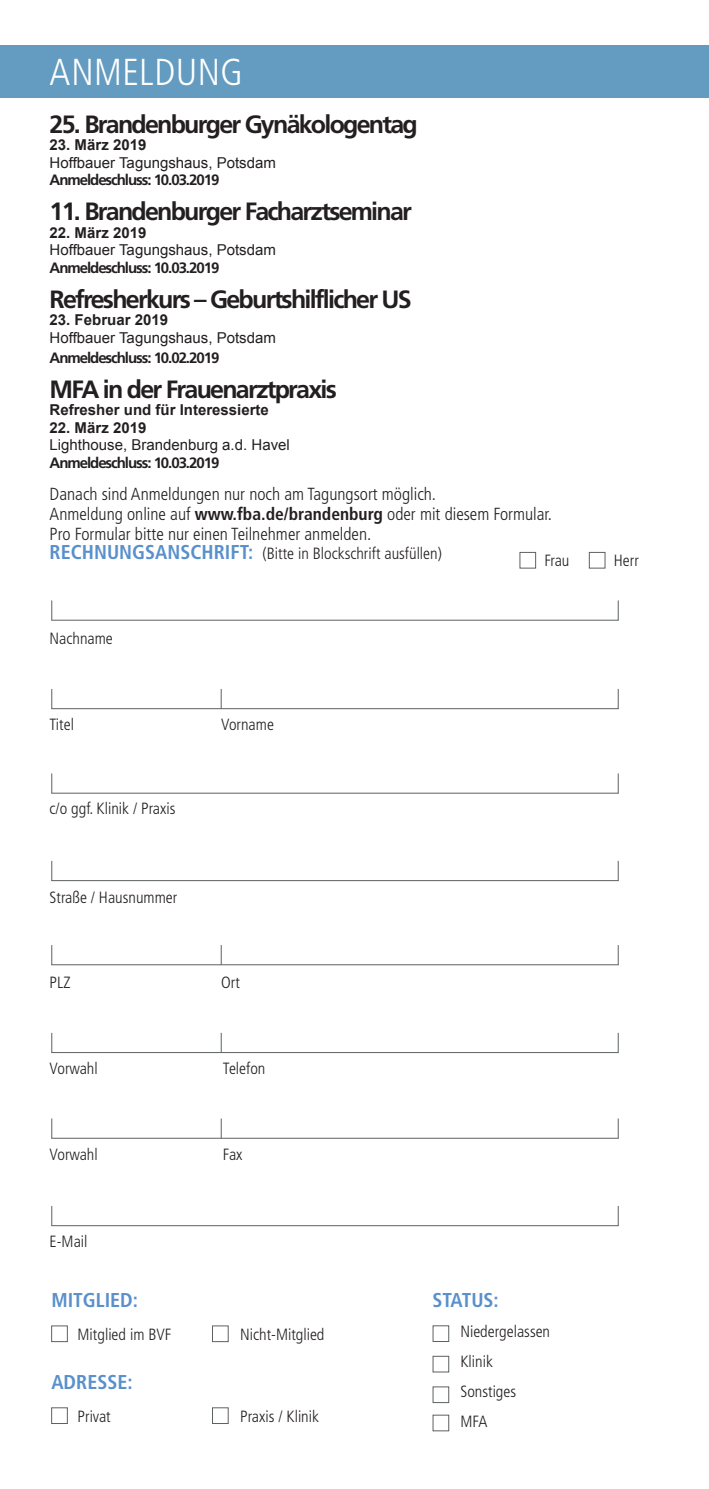
<style>
.page{position:relative;width:709px;height:1489px;background:#fff}
.page>*{position:absolute;margin:0;border:0;box-sizing:border-box;transform-origin:0 0}
.t1{font:300 condensed 37.5px "Frutiger LT Std";letter-spacing:.015em;color:#fff}
.t2{font:700 25px "Frutiger LT Std";letter-spacing:-.07em;color:#231f20}
.t3{font:700 condensed 20px "Frutiger LT Std";color:#5990cb}
.t4{font:300 condensed 17.5px/20px "Frutiger LT Std";color:#231f20}
.t5{font:300 condensed 16.25px/30px "Frutiger LT Std";color:#231f20}
.t6{font:15px "Arial";color:#231f20}
.t7{font:700 15px "Frutiger LT Std";letter-spacing:-.07em;color:#231f20}
.t8{font:700 15px "Arial";color:#231f20}
.s1{font-stretch:condensed}
.s2{font-weight:700}
.s3{font-weight:700;font-size:20px;color:#5990cb}
</style>
<div class="page">
<div style="left:51px;top:1325px;width:17px;height:16px;background:#fff;border:1px solid #5d6162"></div>
<div style="left:51px;top:1407px;width:17px;height:16px;background:#fff;border:1px solid #5d6162"></div>
<div style="left:212px;top:1407px;width:16px;height:16px;background:#fff;border:1px solid #5d6162"></div>
<div style="left:433px;top:1414px;width:16px;height:16px;background:#fff;border:1px solid #5d6162"></div>
<div style="left:433px;top:1355px;width:16px;height:17px;background:#fff;border:1px solid #5d6162"></div>
<div style="left:433px;top:1325px;width:16px;height:16px;background:#fff;border:1px solid #5d6162"></div>
<div style="left:519px;top:552px;width:17px;height:16px;background:#fff;border:1px solid #5d6162"></div>
<div style="left:589px;top:552px;width:16px;height:16px;background:#fff;border:1px solid #5d6162"></div>
<div style="left:0;top:45px;width:709px;height:53px;background:#639cc0"></div>
<hr style="left:51px;top:792px;width:567px;height:1px;background:#5d6162">
<svg style="left:51px;top:773px;width:1px;height:20px"></svg>
<svg style="left:618px;top:773px;width:1px;height:20px"></svg>
<hr style="left:51px;top:1225px;width:567px;height:1px;background:#5d6162">
<svg style="left:51px;top:1206px;width:1px;height:19px"></svg>
<svg style="left:618px;top:1206px;width:1px;height:19px"></svg>
<hr style="left:51px;top:880px;width:567px;height:1px;background:#5d6162">
<svg style="left:51px;top:860px;width:1px;height:20px"></svg>
<svg style="left:618px;top:860px;width:1px;height:20px"></svg>
<hr style="left:51px;top:619px;width:567px;height:1px;background:#5d6162">
<svg style="left:51px;top:600px;width:1px;height:20px"></svg>
<svg style="left:618px;top:600px;width:1px;height:20px"></svg>
<hr style="left:51px;top:708px;width:567px;height:1px;background:#5d6162">
<svg style="left:51px;top:689px;width:1px;height:20px"></svg>
<svg style="left:221px;top:689px;width:1px;height:19px"></svg>
<svg style="left:618px;top:689px;width:1px;height:20px"></svg>
<hr style="left:51px;top:964px;width:567px;height:1px;background:#5d6162">
<svg style="left:51px;top:945px;width:1px;height:19px"></svg>
<svg style="left:221px;top:945px;width:1px;height:19px"></svg>
<svg style="left:618px;top:945px;width:1px;height:19px"></svg>
<hr style="left:51px;top:1052px;width:567px;height:1px;background:#5d6162">
<svg style="left:51px;top:1032px;width:1px;height:20px"></svg>
<svg style="left:221px;top:1032px;width:1px;height:20px"></svg>
<svg style="left:618px;top:1032px;width:1px;height:20px"></svg>
<hr style="left:51px;top:1137px;width:567px;height:1px;background:#5d6162">
<svg style="left:51px;top:1118px;width:1px;height:20px"></svg>
<svg style="left:221px;top:1118px;width:1px;height:20px"></svg>
<svg style="left:618px;top:1118px;width:1px;height:20px"></svg>
<h1 class="t1" style="left:50px;top:51px;width:194px">ANMELDUNG</h1>
<h2 class="t2" style="left:50px;top:109px;width:370px">25. Brandenburger Gynäkologentag</h2>
<p class="t8" style="left:50px;top:135px;width:98px">23. März 2019</p>
<p class="t6" style="left:50px;top:152px;width:228px">Hoffbauer Tagungshaus, Potsdam</p>
<p class="t7" style="left:50px;top:171px;width:171px">Anmeldeschluss: 10.03.2019</p>
<h2 class="t2" style="left:50px;top:197px;width:364px">11. Brandenburger Facharztseminar</h2>
<p class="t8" style="left:50px;top:222px;width:98px">22. März 2019</p>
<p class="t6" style="left:50px;top:240px;width:228px">Hoffbauer Tagungshaus, Potsdam</p>
<p class="t7" style="left:50px;top:258px;width:171px">Anmeldeschluss: 10.03.2019</p>
<h2 class="t2" style="left:50px;top:284px;width:363px">Refresherkurs <span class="s1">–</span> Geburtshilflicher US</h2>
<p class="t8" style="left:50px;top:310px;width:120px">23. Februar 2019</p>
<p class="t6" style="left:50px;top:327px;width:228px">Hoffbauer Tagungshaus, Potsdam</p>
<p class="t7" style="left:50px;top:348px;width:171px">Anmeldeschluss: 10.02.2019</p>
<h2 class="t2" style="left:50px;top:374px;width:289px">MFA in der Frauenarztpraxis</h2>
<p class="t8" style="left:50px;top:400px;width:221px">Refresher und für Interessierte</p>
<p class="t8" style="left:50px;top:417px;width:98px">22. März 2019</p>
<p class="t6" style="left:50px;top:435px;width:242px">Lighthouse, Brandenburg a.d. Havel</p>
<p class="t7" style="left:50px;top:453px;width:171px">Anmeldeschluss: 10.03.2019</p>
<p class="t4" style="left:50px;top:484px;width:504px">Danach sind Anmeldungen nur noch am Tagungsort möglich.<br>Anmeldung online auf <span class="s2">www.fba.de/brandenburg</span> oder mit diesem Formular.<br>Pro Formular bitte nur einen Teilnehmer anmelden.</p>
<p class="t5" style="left:50px;top:539px;width:394px"><span class="s3">RECHNUNGSANSCHRIFT:</span> (Bitte in Blockschrift ausfüllen)</p>
<p class="t5" style="left:50px;top:623px;width:65px">Nachname</p>
<p class="t5" style="left:50px;top:709px;width:26px">Titel</p>
<p class="t5" style="left:221px;top:709px;width:54px">Vorname</p>
<p class="t5" style="left:50px;top:793px;width:127px">c/o ggf. Klinik / Praxis</p>
<p class="t5" style="left:50px;top:882px;width:129px">Straße / Hausnummer</p>
<p class="t5" style="left:50px;top:967px;width:23px">PLZ</p>
<p class="t5" style="left:221px;top:967px;width:20px">Ort</p>
<p class="t5" style="left:50px;top:1053px;width:50px">Vorwahl</p>
<p class="t5" style="left:223px;top:1053px;width:44px">Telefon</p>
<p class="t5" style="left:50px;top:1139px;width:50px">Vorwahl</p>
<p class="t5" style="left:223px;top:1139px;width:21px">Fax</p>
<p class="t5" style="left:50px;top:1225px;width:39px">E-Mail</p>
<p class="t3" style="left:51px;top:1287px;width:88px">MITGLIED:</p>
<p class="t3" style="left:432px;top:1287px;width:68px">STATUS:</p>
<p class="t5" style="left:544px;top:545px;width:26px">Frau</p>
<p class="t5" style="left:614px;top:545px;width:26px">Herr</p>
<p class="t5" style="left:78px;top:1319px;width:95px">Mitglied im BVF</p>
<p class="t5" style="left:240px;top:1319px;width:86px">Nicht-Mitglied</p>
<p class="t3" style="left:51px;top:1369px;width:83px">ADRESSE:</p>
<p class="t5" style="left:78px;top:1401px;width:35px">Privat</p>
<p class="t5" style="left:240px;top:1401px;width:80px">Praxis / Klinik</p>
<p class="t5" style="left:460px;top:1316px;width:91px">Niedergelassen<br>Klinik<br>Sonstiges<br>MFA</p>
</div>
